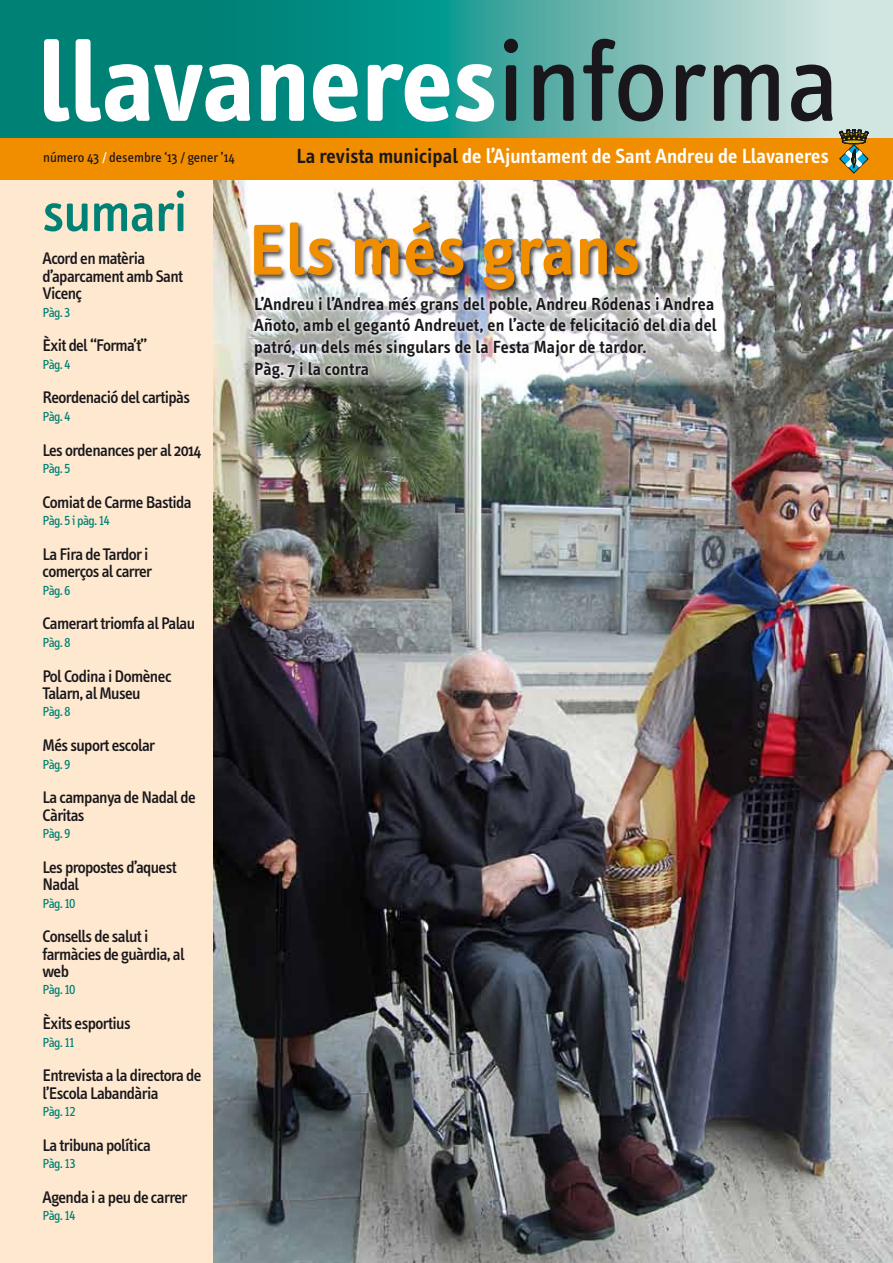
<style>
.page{position:relative;width:893px;height:1263px;background:#fff}
.page>*{position:absolute;margin:0;border:0;box-sizing:border-box;transform-origin:0 0}
.t1{font:700 114.75px "Info Text";color:#fff}
.t2{font:600 73.5px "Info Text";letter-spacing:.01em;color:#f18e00}
.t3{font:500 57px "Info Text";letter-spacing:-.015em;color:#008176}
.t4{font:600 21px "Info Text";color:#fff}
.t5{font:600 18px/21.6px "Info Text";letter-spacing:.01em;color:#1a171c}
.t6{font:500 17.25px/17.4px "Info Text";letter-spacing:-.035em;color:#1a171c}
.t7{font:14.1px "Info Text";color:#1a171c}
.t8{font:13.5px "Info";letter-spacing:-.035em;color:#008176}
.s1{font-weight:400;color:#1a171c}
.s2{color:#fff}
.s3{color:#1a171c}
</style>
<div class="page">
<div style="left:0;top:172px;width:225px;height:1091px;background:#fee9d0"></div>
<img style="left:213px;top:180px;width:680px;height:1083px">
<div style="left:0;top:137px;width:893px;height:43px;background:#f18e00"></div>
<svg style="left:0;top:0;width:893px;height:137px;background:#43a59d"></svg>
<svg style="left:839px;top:130px;width:29px;height:43px"></svg>
<div style="left:253px;top:220px;width:391px;height:76px;background:#1a171c;opacity:.75"></div>
<img style="left:243px;top:289px;width:484px;height:97px;border-radius:18px">
<svg style="left:252px;top:294px;width:467px;height:88px"></svg>
<h1 class="t1" style="left:38px;top:18px;width:803px">llavaneres<span class="s1">informa</span></h1>
<p class="t7" style="left:43px;top:149px;width:193px">número 43 <span class="s2">/</span> desembre ‘13 / gener ’14</p>
<h3 class="t3" style="left:43px;top:180px;width:147px">sumari</h3>
<p class="t6" style="left:43px;top:250px;width:142px">Acord en matèria d’aparcament amb Sant<br>Vicenç</p>
<p class="t8" style="left:43px;top:305px;width:29px">Pàg. 3</p>
<p class="t6" style="left:43px;top:337px;width:106px">Èxit del “Forma’t”</p>
<p class="t8" style="left:43px;top:357px;width:29px">Pàg. 4</p>
<p class="t6" style="left:43px;top:389px;width:149px">Reordenació del cartipàs</p>
<p class="t8" style="left:43px;top:409px;width:29px">Pàg. 4</p>
<p class="t6" style="left:43px;top:441px;width:161px">Les ordenances per al 2014</p>
<p class="t8" style="left:43px;top:461px;width:29px">Pàg. 5</p>
<p class="t6" style="left:43px;top:493px;width:151px">Comiat de Carme Bastida</p>
<p class="t8" style="left:43px;top:513px;width:69px">Pàg. 5 i pàg. 14</p>
<p class="t6" style="left:43px;top:546px;width:111px">La Fira de Tardor i comerços al carrer</p>
<p class="t8" style="left:43px;top:583px;width:29px">Pàg. 6</p>
<p class="t6" style="left:43px;top:615px;width:154px">Camerart triomfa al Palau</p>
<p class="t8" style="left:43px;top:635px;width:30px">Pàg. 8</p>
<p class="t6" style="left:43px;top:667px;width:131px">Pol Codina i Domènec<br>Talarn, al Museu</p>
<p class="t8" style="left:43px;top:704px;width:30px">Pàg. 8</p>
<p class="t6" style="left:43px;top:737px;width:114px">Més suport escolar</p>
<p class="t8" style="left:43px;top:756px;width:29px">Pàg. 9</p>
<p class="t6" style="left:43px;top:789px;width:155px">La campanya de Nadal de<br>Càritas</p>
<p class="t8" style="left:43px;top:826px;width:29px">Pàg. 9</p>
<p class="t6" style="left:43px;top:858px;width:136px">Les propostes d’aquest<br>Nadal</p>
<p class="t8" style="left:43px;top:895px;width:34px">Pàg. 10</p>
<p class="t6" style="left:43px;top:928px;width:144px">Consells de salut i farmàcies de guàrdia, al web</p>
<p class="t8" style="left:43px;top:982px;width:34px">Pàg. 10</p>
<p class="t6" style="left:43px;top:1015px;width:90px">Èxits esportius</p>
<p class="t8" style="left:43px;top:1035px;width:34px">Pàg. 11</p>
<p class="t6" style="left:43px;top:1067px;width:160px">Entrevista a la directora de l’Escola Labandària</p>
<p class="t8" style="left:43px;top:1104px;width:35px">Pàg. 12</p>
<p class="t6" style="left:43px;top:1137px;width:110px">La tribuna política</p>
<p class="t8" style="left:43px;top:1156px;width:35px">Pàg. 13</p>
<p class="t6" style="left:43px;top:1189px;width:146px">Agenda i a peu de carrer</p>
<p class="t8" style="left:43px;top:1208px;width:34px">Pàg. 14</p>
<p class="t4" style="left:297px;top:144px;width:534px"><span class="s3">La revista municipal</span> de l’Ajuntament de Sant Andreu de Llavaneres</p>
<h2 class="t2" style="left:249px;top:209px;width:393px">Els més grans</h2>
<p class="t5" style="left:254px;top:293px;width:464px">L’Andreu i l’Andrea més grans del poble, Andreu Ródenas i Andrea Añoto, amb el gegantó Andreuet, en l’acte de felicitació del dia del patró, un dels més singulars de la Festa Major de tardor.<br>Pàg. 7 i la contra</p>
</div>
